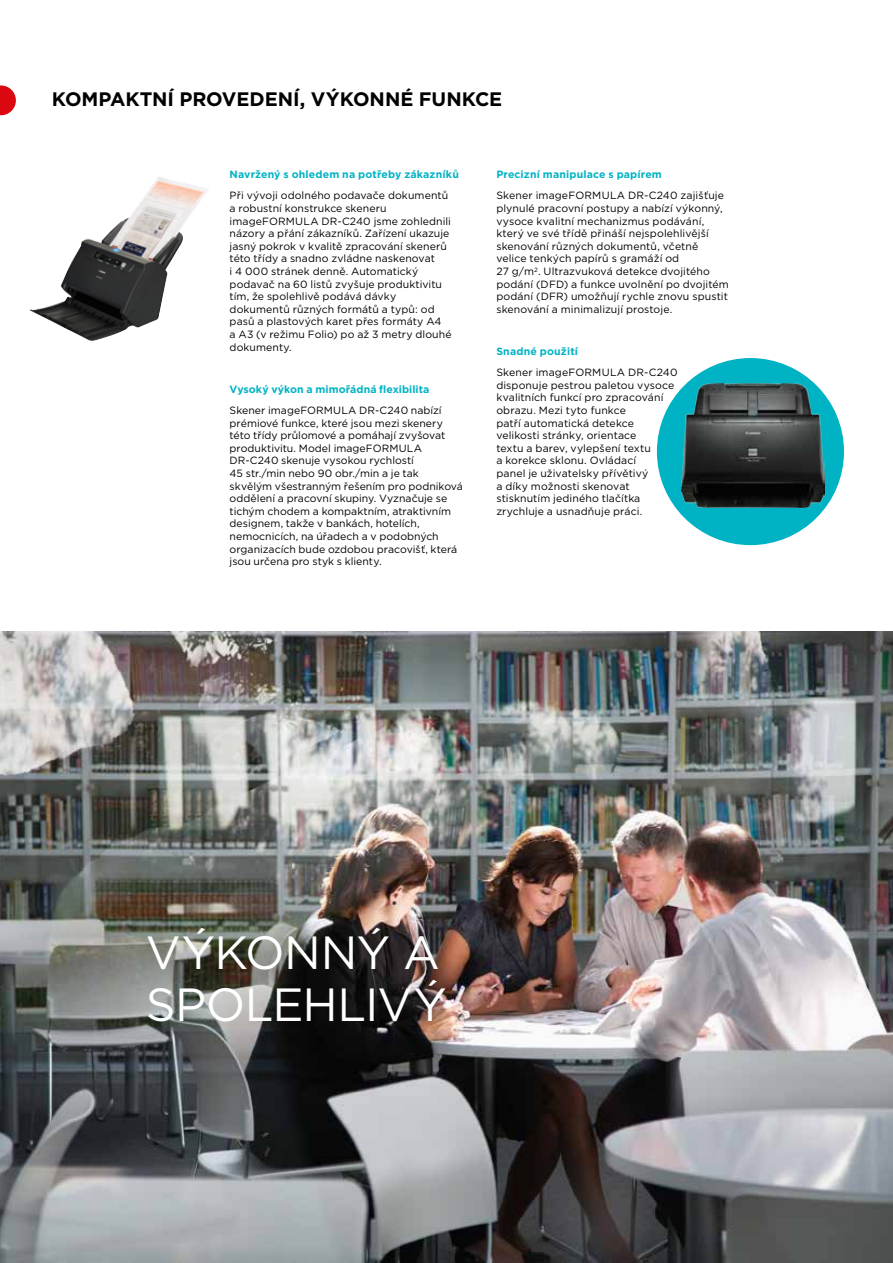
<style>
.page{position:relative;width:893px;height:1263px;background:#fff}
.page>*{position:absolute;margin:0;border:0;box-sizing:border-box;transform-origin:0 0}
.t1{font:46.5px/52.5px "Gotham";letter-spacing:-.01em;color:#fff}
.t2{font:700 19.5px "Gotham";letter-spacing:-.005em;color:#000}
.t3{font:10.5px/12.6px "Gotham";letter-spacing:.005em;color:#000}
.t4{font:700 10.5px "Gotham";letter-spacing:.015em;color:#00b3c4}
</style>
<div class="page">
<img style="left:0;top:631px;width:893px;height:632px">
<div style="left:657px;top:358px;width:187px;height:187px;background:#00b3c4;border-radius:50%"></div>
<svg style="left:0;top:85px;width:16px;height:30px"></svg>
<img style="left:681px;top:384px;width:143px;height:124px">
<img style="left:29px;top:177px;width:180px;height:164px">
<h2 class="t2" style="left:52px;top:86px;width:452px">KOMPAKTNÍ PROVEDENÍ, VÝKONNÉ FUNKCE</h2>
<p class="t4" style="left:230px;top:168px;width:231px">Navržený s ohledem na potřeby zákazníků</p>
<p class="t3" style="left:230px;top:189px;width:224px">Při vývoji odolného podavače dokumentů a robustní konstrukce skeneru imageFORMULA DR-C240 jsme zohlednili názory a přání zákazníků. Zařízení ukazuje jasný pokrok v kvalitě zpracování skenerů této třídy a snadno zvládne naskenovat<br>i 4 000 stránek denně. Automatický podavač na 60 listů zvyšuje produktivitu tím, že spolehlivě podává dávky dokumentů různých formátů a typů: od pasů a plastových karet přes formáty A4<br>a A3 (v režimu Folio) po až 3 metry dlouhé dokumenty.</p>
<p class="t4" style="left:230px;top:382px;width:201px">Vysoký výkon a mimořádná flexibilita</p>
<p class="t3" style="left:230px;top:404px;width:235px">Skener imageFORMULA DR-C240 nabízí prémiové funkce, které jsou mezi skenery této třídy průlomové a pomáhají zvyšovat produktivitu. Model imageFORMULA DR-C240 skenuje vysokou rychlostí<br>45 str./min nebo 90 obr./min a je tak skvělým všestranným řešením pro podniková oddělení a pracovní skupiny. Vyznačuje se tichým chodem a kompaktním, atraktivním designem, takže v bankách, hotelích, nemocnicích, na úřadech a v podobných organizacích bude ozdobou pracovišť, která jsou určena pro styk s klienty.</p>
<p class="t4" style="left:496px;top:168px;width:167px">Precizní manipulace s papírem</p>
<p class="t3" style="left:496px;top:189px;width:234px">Skener imageFORMULA DR-C240 zajišťuje plynulé pracovní postupy a nabízí výkonný, vysoce kvalitní mechanizmus podávání, který ve své třídě přináší nejspolehlivější skenování různých dokumentů, včetně velice tenkých papírů s gramáží od<br>27 g/m<sup>2</sup>. Ultrazvuková detekce dvojitého podání (DFD) a funkce uvolnění po dvojitém podání (DFR) umožňují rychle znovu spustit skenování a minimalizují prostoje.</p>
<p class="t4" style="left:496px;top:344px;width:83px">Snadné použití</p>
<p class="t3" style="left:496px;top:366px;width:183px">Skener imageFORMULA DR-C240 disponuje pestrou paletou vysoce kvalitních funkcí pro zpracování obrazu. Mezi tyto funkce<br>patří automatická detekce velikosti stránky, orientace<br>textu a barev, vylepšení textu<br>a korekce sklonu. Ovládací<br>panel je uživatelsky přívětivý<br>a díky možnosti skenovat stisknutím jediného tlačítka zrychluje a usnadňuje práci.</p>
<h1 class="t1" style="left:146px;top:925px;width:302px">VÝKONNÝ A<br>SPOLEHLIVÝ</h1>
</div>
